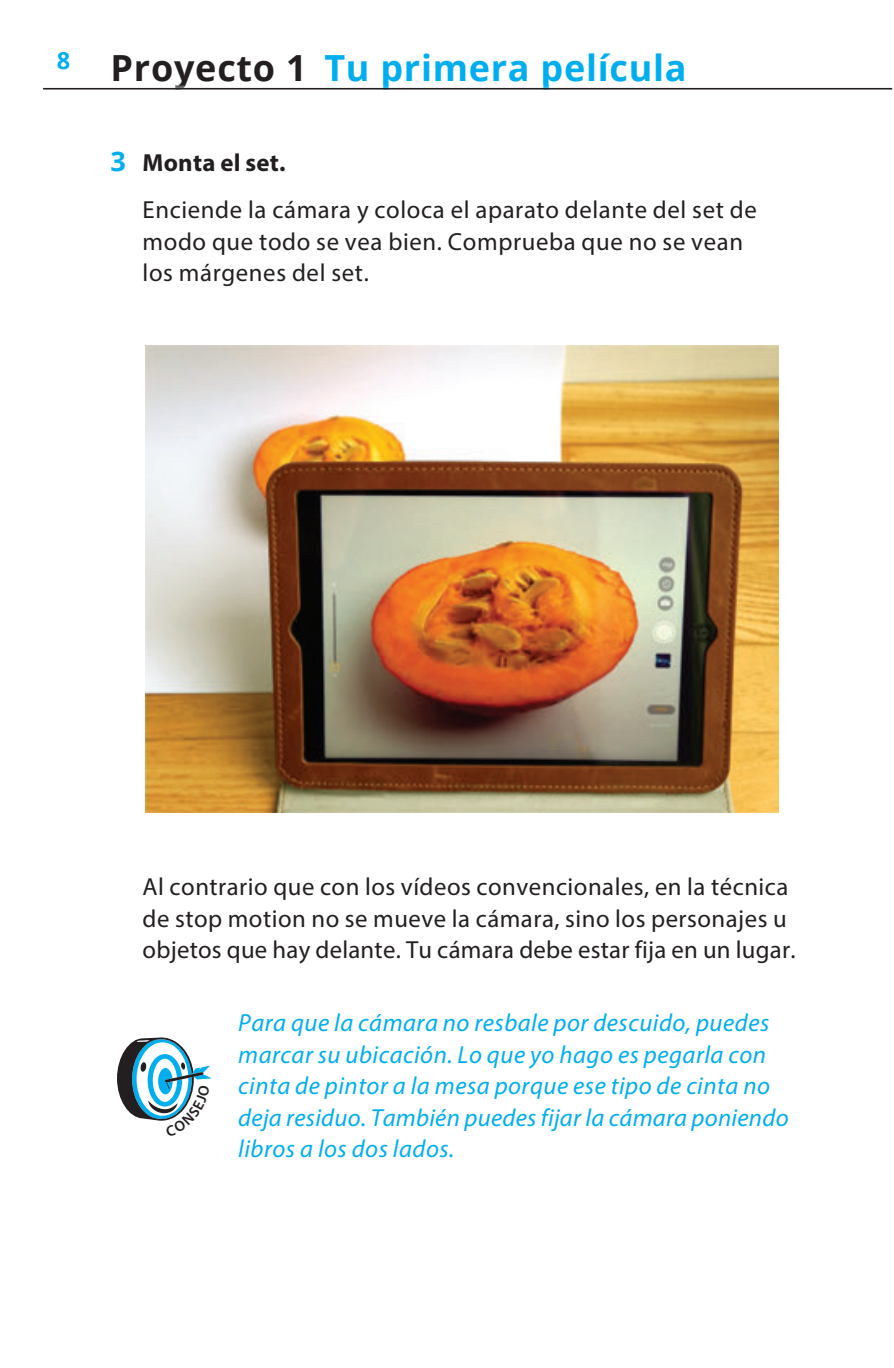
<style>
.page{position:relative;width:894px;height:1368px;background:#fff}
.page>*{position:absolute;margin:0;border:0;box-sizing:border-box;transform-origin:0 0}
.t1{font:700 36px "Open Sans";letter-spacing:.02em;color:#00aeef}
.t2{font:24.75px/31.5px "Myriad Pro";letter-spacing:.02em;color:#231f20}
.t3{font:italic 24.75px/31.5px "Myriad Pro";letter-spacing:.02em;color:#00aeef}
.s1{color:#231f20}
.s2{font-family:"Open Sans";font-weight:700;font-size:27px;color:#00aeef}
.s3{font-weight:700}
</style>
<div class="page">
<img style="left:43px;top:87px;width:850px;height:3px">
<img style="left:114px;top:85px;width:187px;height:3px">
<img style="left:325px;top:85px;width:358px;height:3px">
<hr style="left:43px;top:88px;width:848px;height:2px;background:#231f20">
<img style="left:145px;top:345px;width:632px;height:467px">
<svg style="left:117px;top:1037px;width:95px;height:84px"></svg>
<h1 class="t1" style="left:57px;top:43px;width:631px"><sup>8</sup> <span class="s1">Proyecto 1</span> Tu primera película</h1>
<p class="t2" style="left:142px;top:138px;width:615px;line-height:47.2px;text-indent:-32px"><span class="s2">3</span> <span class="s3">Monta el set.<br></span>Enciende la cámara y coloca el aparato delante del set de</p>
<p class="t2" style="left:142px;top:225px;width:602px">modo que todo se vea bien. Comprueba que no se vean los márgenes del set.</p>
<p class="t2" style="left:142px;top:871px;width:654px">Al contrario que con los vídeos convencionales, en la técnica de stop motion no se mueve la cámara, sino los personajes u objetos que hay delante. Tu cámara debe estar fija en un lugar.</p>
<p class="t3" style="left:238px;top:1007px;width:551px">Para que la cámara no resbale por descuido, puedes marcar su ubicación. Lo que yo hago es pegarla con cinta de pintor a la mesa porque ese tipo de cinta no deja residuo. También puedes fijar la cámara poniendo libros a los dos lados.</p>
</div>
